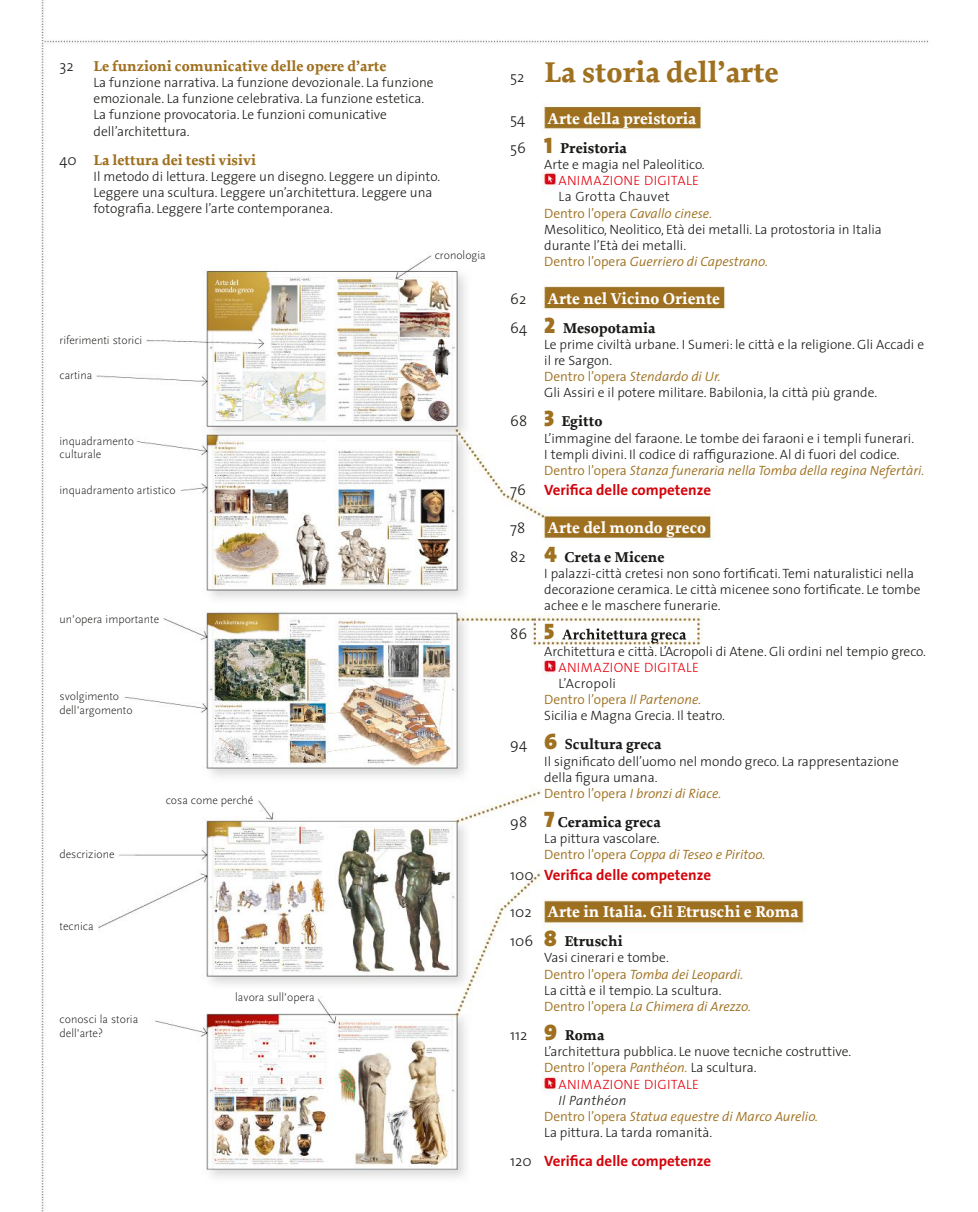
<style>
.page{position:relative;width:978px;height:1212px;background:#fff}
.page>*{position:absolute;margin:0;border:0;box-sizing:border-box;transform-origin:0 0}
.t1{font:700 30px "Proforma";color:#9e701f}
.t2{font:700 16.5px "Proforma";color:#fff}
.t3{font:700 15px "Proforma";color:#1a1a18}
.t4{font:700 15px "The Sans";color:#d2050c}
.t5{font:700 15px "Proforma";color:#9e701f}
.t6{font:300 15px "The Sans";color:#1a1a18}
.t7{font:300 13.5px/16.2px "The Sans";color:#1a1a18}
.t8{font:italic 300 13.5px/16.2px "The Sans";color:#9e701f}
.t9{font:300 13.5px "The Sans";letter-spacing:.03em;color:#e3000f}
.t10{font:300 13.5px "The Sans";color:#9e701f}
.t11{font:300 12px/13.5px "Scala Sans";color:#1a1a18}
.s1{font-family:"The Sans";font-weight:300;color:#1a1a18}
.s2{font-family:"The Sans";font-weight:300;font-size:15px;color:#1a1a18}
.s3{font-family:"The Sans";font-weight:300}
.s4{font-family:"The Sans Black Caps";font-weight:400;font-size:22.5px;color:#9e701f}
.s5{color:#9e701f}
.s6{font-style:italic;color:#9e701f}
.s7{font-weight:300;color:#1a1a18}
.s8{font-style:normal;color:#1a1a18}
.s9{font-style:normal}
.s10{font-style:italic}
.s11{color:#1a1a18}
</style>
<div class="page">
<img style="left:40px;top:0;width:889px;height:1212px">
<img style="left:555px;top:628px;width:131px;height:15px">
<p class="t6" style="left:60px;top:60px;width:16px">32</p>
<p class="t5" style="left:94px;top:60px;width:295px">Le funzioni comunicative delle opere d’arte</p>
<p class="t7" style="left:94px;top:76px;width:342px">La funzione narrativa. La funzione devozionale. La funzione emozionale. La funzione celebrativa. La funzione estetica.<br>La funzione provocatoria. Le funzioni comunicative dell’architettura.</p>
<p class="t5" style="left:60px;top:154px;width:198px"><span class="s1">40</span> La lettura dei testi visivi</p>
<p class="t7" style="left:94px;top:169px;width:348px">Il metodo di lettura. Leggere un disegno. Leggere un dipinto.<br>Leggere una scultura. Leggere un’architettura. Leggere una fotograf a. Leggere l’arte contemporanea.</p>
<p class="t11" style="left:60px;top:334px;width:84px">riferimenti storici</p>
<p class="t11" style="left:60px;top:369px;width:34px">cartina</p>
<p class="t11" style="left:60px;top:435px;width:76px">inquadramento culturale</p>
<p class="t11" style="left:60px;top:484px;width:118px">inquadramento artistico</p>
<p class="t11" style="left:60px;top:613px;width:101px">un’opera importante</p>
<p class="t11" style="left:60px;top:690px;width:75px">svolgimento dell’argomento</p>
<p class="t11" style="left:60px;top:848px;width:56px">descrizione</p>
<p class="t11" style="left:60px;top:921px;width:36px">tecnica</p>
<p class="t11" style="left:60px;top:1014px;width:80px">conosci la storia dell’arte?</p>
<p class="t11" style="left:166px;top:794px;width:89px">cosa come perché</p>
<p class="t11" style="left:235px;top:991px;width:81px">lavora sull’opera</p>
<p class="t11" style="left:435px;top:249px;width:53px">cronologia</p>
<h1 class="t1" style="left:510px;top:60px;width:270px"><span class="s2">52</span> La storia dell’arte</h1>
<p class="t6" style="left:510px;top:113px;width:17px">54</p>
<p class="t2" style="left:548px;top:112px;width:150px">Arte della preistoria</p>
<p class="t3" style="left:510px;top:142px;width:118px"><span class="s3">56</span> <span class="s4">1</span> Preistoria</p>
<p class="t7" style="left:544px;top:158px;width:162px">Arte e magia nel Paleolitico.</p>
<p class="t9" style="left:558px;top:175px;width:142px">ANIMAZIONE DIGITALE</p>
<p class="t7" style="left:544px;top:190px;width:339px;text-indent:14px">La Grotta Chauvet<br><span class="s5">Dentro l’opera</span> <span class="s6">Cavallo cinese.<br></span>Mesolitico, Neolitico, Età dei metalli. La protostoria in Italia durante l’Età dei metalli.<br><span class="s5">Dentro l’opera</span> <span class="s6">Guerriero di Capestrano.</span></p>
<p class="t6" style="left:510px;top:293px;width:17px">62</p>
<p class="t2" style="left:548px;top:292px;width:174px">Arte nel Vicino Oriente</p>
<p class="t3" style="left:510px;top:322px;width:147px"><span class="s3">64</span> <span class="s4">2</span> Mesopotamia</p>
<p class="t7" style="left:544px;top:337px;width:381px">Le prime civiltà urbane. I Sumeri: le città e la religione. Gli Accadi e il re Sargon.<br><span class="s5">Dentro l’opera</span> <span class="s6">Stendardo di Ur.<br></span>Gli Assiri e il potere militare. Babilonia, la città più grande.</p>
<p class="t3" style="left:510px;top:416px;width:94px"><span class="s3">68</span> <span class="s4">3</span> Egitto</p>
<p class="t7" style="left:544px;top:431px;width:382px">L’immagine del faraone. Le tombe dei faraoni e i templi funerari.<br>I templi divini. Il codice di raff gurazione. Al di fuori del codice.<br><span class="s5">Dentro l’opera</span> <span class="s6">Stanza funeraria nella Tomba della regina Nefertàri.</span></p>
<p class="t4" style="left:510px;top:484px;width:202px"><span class="s7">76</span> Verifca delle competenze</p>
<p class="t6" style="left:510px;top:522px;width:17px">78</p>
<p class="t2" style="left:548px;top:521px;width:160px">Arte del mondo greco</p>
<p class="t3" style="left:510px;top:551px;width:156px"><span class="s3">82</span> <span class="s4">4</span> Creta e Micene</p>
<p class="t7" style="left:544px;top:567px;width:378px">I palazzi-città cretesi non sono fortif cati. Temi naturalistici nella decorazione ceramica. Le città micenee sono fortif cate. Le tombe achee e le maschere funerarie.</p>
<p class="t6" style="left:510px;top:628px;width:46px">86 <span class="s4">5</span></p>
<p class="t7" style="left:544px;top:644px;width:383px">Architettura e città. L’Acropoli di Atene. Gli ordini nel tempio greco.</p>
<p class="t9" style="left:558px;top:662px;width:142px">ANIMAZIONE DIGITALE</p>
<p class="t7" style="left:544px;top:677px;width:182px;text-indent:14px">L’Acropoli<br><span class="s5">Dentro l’opera</span> <span class="s6">Il Partenone.<br></span>Sicilia e Magna Grecia. Il teatro.</p>
<p class="t3" style="left:510px;top:738px;width:153px"><span class="s3">94</span> <span class="s4">6</span> Scultura greca</p>
<p class="t7" style="left:544px;top:754px;width:356px">Il signif cato dell’uomo nel mondo greco. La rappresentazione della f gura umana.<br><span class="s5">Dentro l’opera</span> <span class="s6">I bronzi di Riace.</span></p>
<p class="t3" style="left:510px;top:816px;width:152px"><span class="s3">98</span> <span class="s4">7</span> Ceramica greca</p>
<p class="t8" style="left:544px;top:832px;width:223px"><span class="s8">La pittura vascolare.<br></span><span class="s9">Dentro l’opera</span> Coppa di Teseo e Piritoo.</p>
<p class="t4" style="left:510px;top:869px;width:202px"><span class="s7">100</span> Verifca delle competenze</p>
<p class="t2" style="left:510px;top:905px;width:290px"><span class="s2">102</span> Arte in Italia. Gli Etruschi e Roma</p>
<p class="t3" style="left:510px;top:935px;width:114px"><span class="s3">106</span> <span class="s4">8</span> Etruschi</p>
<p class="t7" style="left:544px;top:951px;width:208px">Vasi cinerari e tombe.<br><span class="s5">Dentro l’opera</span> <span class="s6">Tomba dei Leopardi.<br></span>La città e il tempio. La scultura.<br><span class="s5">Dentro l’opera</span> <span class="s6">La Chimera di Arezzo.</span></p>
<p class="t3" style="left:510px;top:1029px;width:96px"><span class="s3">112</span> <span class="s4">9</span> Roma</p>
<p class="t7" style="left:544px;top:1045px;width:309px">L’architettura pubblica. Le nuove tecniche costruttive.</p>
<p class="t10" style="left:544px;top:1062px;width:214px">Dentro l’opera <span class="s10">Panthéon.</span> <span class="s11">La scultura.</span></p>
<p class="t9" style="left:558px;top:1079px;width:142px">ANIMAZIONE DIGITALE</p>
<p class="t8" style="left:544px;top:1093px;width:275px;text-indent:14px"><span class="s11">Il Panthéon<br></span><span class="s9">Dentro l’opera</span> Statua equestre di Marco Aurelio.<br><span class="s8">La pittura. La tarda romanità.</span></p>
<p class="t4" style="left:510px;top:1155px;width:202px"><span class="s7">120</span> Verifca delle competenze</p>
</div>
